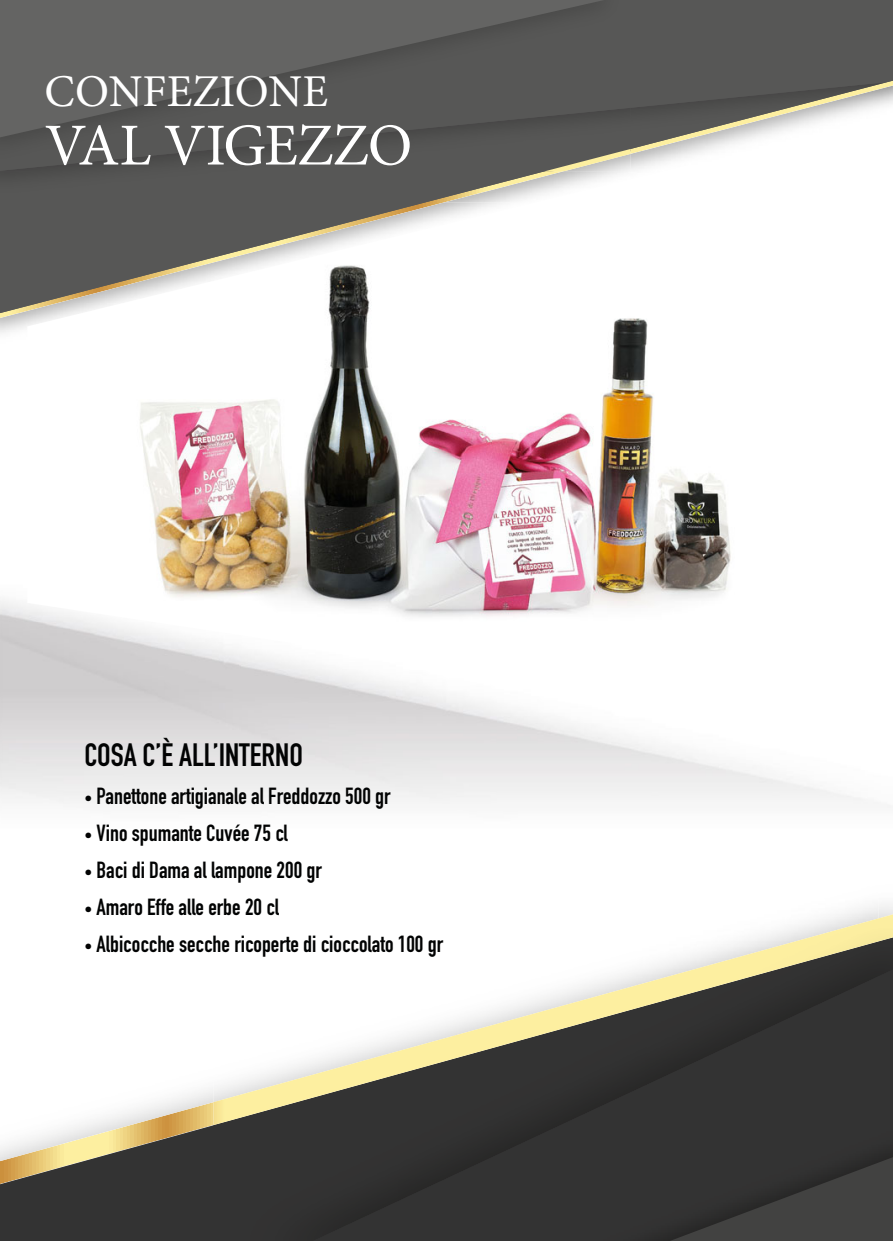
<style>
.page{position:relative;width:893px;height:1241px;background:#fff}
.page>*{position:absolute;margin:0;border:0;box-sizing:border-box;transform-origin:0 0}
.t1{font:59.5px "Minion Pro";letter-spacing:-.01em;color:#fff}
.t2{font:45.5px "Minion Pro";color:#fff}
.t3{font:700 31.85px "DIN Condensed";color:#020303}
.t4{font:700 22.93px "DIN Condensed";color:#020303}
.s1{font-size:15.75px}
</style>
<div class="page">
<svg style="left:0;top:1088px;width:213px;height:152px;fill:#333"></svg>
<svg style="left:0;top:1101px;width:213px;height:82px"></svg>
<div style="left:631px;top:0;width:262px;height:81px;background:#575756"></div>
<svg style="left:0;top:81px;width:893px;height:237px"></svg>
<img style="left:0;top:0;width:631px;height:171px">
<img style="left:545px;top:149px;width:86px;height:15px">
<svg style="left:0;top:0;width:604px;height:137px;background:#5c5c5b"></svg>
<div style="left:213px;top:1124px;width:100px;height:116px;background:#333"></div>
<img style="left:213px;top:914px;width:680px;height:210px">
<svg style="left:313px;top:969px;width:580px;height:271px;fill:#333"></svg>
<div style="left:579px;top:1121px;width:314px;height:119px;background:#333"></div>
<svg style="left:670px;top:1156px;width:223px;height:84px;background:#383838"></svg>
<img style="left:27px;top:164px;width:834px;height:562px">
<h2 class="t2" style="left:45px;top:64px;width:285px">CONFEZIONE</h2>
<h1 class="t1" style="left:45px;top:109px;width:369px">VAL VIGEZZO</h1>
<h3 class="t3" style="left:84px;top:743px;width:220px">COSA C’È ALL’INTERNO</h3>
<p class="t4" style="left:84px;top:787px;width:308px"><span class="s1">•</span> Panettone artigianale al Freddozzo 500 gr</p>
<p class="t4" style="left:84px;top:824px;width:205px"><span class="s1">•</span> Vino spumante Cuvée 75 cl</p>
<p class="t4" style="left:84px;top:861px;width:239px"><span class="s1">•</span> Baci di Dama al lampone 200 gr</p>
<p class="t4" style="left:84px;top:898px;width:196px"><span class="s1">•</span> Amaro Effe alle erbe 20 cl</p>
<p class="t4" style="left:84px;top:935px;width:360px"><span class="s1">•</span> Albicocche secche ricoperte di cioccolato 100 gr</p>
</div>
